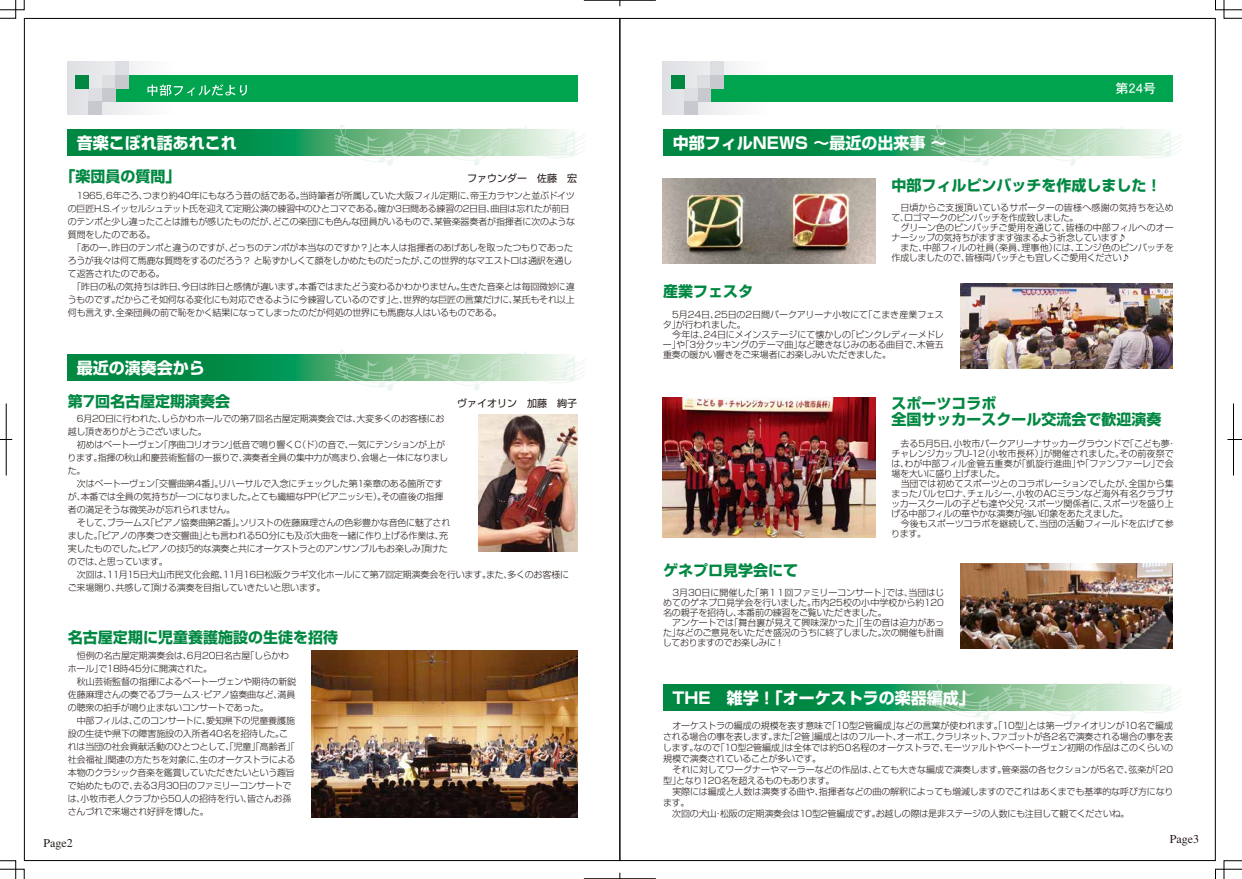
<style>
.page{position:relative;width:1242px;height:879px;background:#fff}
.page>*{position:absolute;margin:0;border:0;box-sizing:border-box;transform-origin:0 0}
.t1{font:700 16px "Shin Go";color:#fff}
.t2{font:700 15px/16px "Shin Go";color:#008842}
.t3{font:13px "DFHS Gothic G W5 90 pv RKSJ H";color:#fff}
.t4{font:300 12px "Ryumin";color:#221815}
.t5{font:10px "Shin Go";color:#221815}
.t6{font:300 9px/13px "Shin Go";letter-spacing:-.02em;color:#221815}
</style>
<div class="page">
<div style="left:67px;top:62px;width:106px;height:53px;background:linear-gradient(to right,#d5dcdc,#fff)"></div>
<div style="left:115px;top:75px;width:462px;height:26px;background:#00a44f"></div>
<div style="left:102px;top:75px;width:13px;height:13px;background:#dddee2"></div>
<div style="left:115px;top:75px;width:13px;height:13px;background:#c7c9cf"></div>
<div style="left:115px;top:62px;width:13px;height:13px;background:#dddee2"></div>
<div style="left:102px;top:88px;width:13px;height:13px;background:#c7c9cf"></div>
<div style="left:89px;top:88px;width:13px;height:13px;background:#dddee2"></div>
<div style="left:76px;top:75px;width:13px;height:13px;background:#008842"></div>
<div style="left:89px;top:101px;width:13px;height:14px;background:#c7c9cf"></div>
<div style="left:662px;top:62px;width:106px;height:53px;background:linear-gradient(to right,#d4dbdb,#fff)"></div>
<div style="left:710px;top:75px;width:463px;height:26px;background:#00a44f"></div>
<div style="left:697px;top:75px;width:13px;height:13px;background:#dddee2"></div>
<div style="left:710px;top:75px;width:14px;height:13px;background:#c7c9cf"></div>
<div style="left:710px;top:62px;width:14px;height:13px;background:#dddee2"></div>
<div style="left:697px;top:88px;width:13px;height:13px;background:#c7c9cf"></div>
<div style="left:684px;top:88px;width:13px;height:13px;background:#dddee2"></div>
<div style="left:671px;top:75px;width:13px;height:13px;background:#008842"></div>
<div style="left:684px;top:101px;width:13px;height:14px;background:#c7c9cf"></div>
<svg style="left:147px;top:84px;width:100px;height:12px"></svg>
<svg style="left:663px;top:130px;width:268px;height:25px;background:#068e4a"></svg>
<svg style="left:931px;top:125px;width:250px;height:41px"></svg>
<svg style="left:67px;top:130px;width:268px;height:25px;background:#068e4a"></svg>
<svg style="left:335px;top:125px;width:250px;height:41px"></svg>
<svg style="left:67px;top:355px;width:268px;height:25px;background:#068e4a"></svg>
<svg style="left:335px;top:350px;width:250px;height:41px"></svg>
<svg style="left:663px;top:684px;width:268px;height:26px;background:#068e4a"></svg>
<svg style="left:931px;top:680px;width:250px;height:40px"></svg>
<img style="left:662px;top:178px;width:213px;height:85px">
<img style="left:478px;top:414px;width:99px;height:138px">
<img style="left:311px;top:650px;width:266px;height:167px">
<img style="left:662px;top:397px;width:213px;height:140px">
<img style="left:960px;top:284px;width:212px;height:85px">
<img style="left:960px;top:563px;width:213px;height:85px">
<svg style="left:0;top:860px;width:25px;height:19px"></svg>
<svg style="left:0;top:0;width:25px;height:19px"></svg>
<svg style="left:1215px;top:0;width:27px;height:19px"></svg>
<svg style="left:1215px;top:860px;width:27px;height:19px"></svg>
<hr style="left:6px;top:403px;width:1px;height:72px;background:#000">
<svg style="left:1227px;top:439px;width:15px;height:1px"></svg>
<hr style="left:1233px;top:403px;width:1px;height:72px;background:#000">
<hr style="left:584px;top:0;width:72px;height:1px;background:#000">
<hr style="left:584px;top:878px;width:72px;height:1px;background:#000">
<h1 class="t1" style="left:77px;top:132px;width:161px">音楽こぼれ話あれこれ</h1>
<h1 class="t1" style="left:673px;top:132px;width:275px">中部フィルNEWS ～最近の出来事 ～</h1>
<h3 class="t3" style="left:1115px;top:82px;width:42px">第24号</h3>
<h2 class="t2" style="left:60px;top:167px;width:121px">「楽団員の質問」</h2>
<p class="t5" style="left:467px;top:171px;width:111px">ファウンダー　佐藤　宏</p>
<p class="t6" style="left:68px;top:188px;width:509px">　1965，6年ごろ、つまり約40年にもなろう昔の話である。当時筆者が所属していた大阪フィル定期に、帝王カラヤンと並ぶドイツの巨匠H.S.イッセルシュテット氏を迎えて定期公演の練習中のひとコマである。確か3日間ある練習の2日目、曲目は忘れたが前日のテンポと少し違ったことは誰もが感じたものだが、どこの楽団にも色んな団員がいるもので、某管楽器奏者が指揮者に次のような質問をしたのである。<br>　「あのー、昨日のテンポと違うのですが、どっちのテンポが本当なのですか？」と本人は指揮者のあげあしを取ったつもりであったろうが我々は何て馬鹿な質問をするのだろう？ と恥ずかしくて顔をしかめたものだったが、この世界的なマエストロは通訳を通して返答されたのである。<br>　「昨日の私の気持ちは昨日、今日は昨日と感情が違います。本番ではまたどう変わるかわかりません。生きた音楽とは毎回微妙に違うものです。だからこそ如何なる変化にも対応できるように今練習しているのです」と、世界的な巨匠の言葉だけに、某氏もそれ以上何も言えず、全楽団員の前で恥をかく結果になってしまったのだが何処の世界にも馬鹿な人はいるものである。</p>
<h1 class="t1" style="left:77px;top:357px;width:129px">最近の演奏会から</h1>
<h2 class="t2" style="left:68px;top:392px;width:164px">第7回名古屋定期演奏会</h2>
<p class="t5" style="left:457px;top:396px;width:121px">ヴァイオリン　加藤　絢子</p>
<p class="t6" style="left:68px;top:412px;width:503px">　6月20日に行われた、しらかわホールでの第7回名古屋定期演奏会では、大変多くのお客様にお<br>越し頂きありがとうございました。<br>　初めはベートーヴェン「序曲コリオラン」低音で鳴り響くＣ（ド）の音で、一気にテンションが上が<br>ります。指揮の秋山和慶芸術監督の一振りで、演奏者全員の集中力が高まり、会場と一体になりまし<br>た。<br>　次はベートーヴェン「交響曲第4番」。リハーサルで入念にチェックした第1楽章のある箇所です<br>が、本番では全員の気持ちが一つになりました。とても繊細なPP（ピアニッシモ）。その直後の指揮<br>者の満足そうな微笑みが忘れられません。<br>　そして、ブラームス「ピアノ協奏曲第2番」。ソリストの佐藤麻理さんの色彩豊かな音色に魅了され<br>ました。「ピアノの序奏つき交響曲」とも言われる50分にも及ぶ大曲を一緒に作り上げる作業は、充<br>実したものでした。ピアノの技巧的な演奏と共にオーケストラとのアンサンブルもお楽しみ頂けた<br>のでは、と思っています。<br>　次回は、11月15日犬山市民文化会館、11月16日松阪クラギ文化ホールにて第7回定期演奏会を行います。また、多くのお客様にご来場賜り、共感して頂ける演奏を目指していきたいと思います。</p>
<h2 class="t2" style="left:68px;top:628px;width:271px">名古屋定期に児童養護施設の生徒を招待</h2>
<p class="t6" style="left:68px;top:648px;width:230px">　恒例の名古屋定期演奏会は、6月20日名古屋「しらかわホール」で18時45分に開演された。<br>　秋山芸術監督の指揮によるベートーヴェンや期待の新鋭佐藤麻理さんの奏でるブラームス・ピアノ協奏曲など、満員の聴衆の拍手が鳴り止まないコンサートであった。<br>　中部フィルは、このコンサートに、愛知県下の児童養護施設の生徒や県下の障害施設の入所者40名を招待した。これは当団の社会貢献活動のひとつとして、「児童」「高齢者」「社会福祉」関連の方たちを対象に、生のオーケストラによる本物のクラシック音楽を鑑賞していただきたいという趣旨で始めたもので、去る3月30日のファミリーコンサートでは、小牧市老人クラブから50人の招待を行い、皆さんお孫さんづれで来場され好評を博した。</p>
<h3 class="t4" style="left:44px;top:836px;width:31px">Page2</h3>
<h2 class="t2" style="left:891px;top:177px;width:271px">中部フィルピンバッチを作成しました！</h2>
<h2 class="t2" style="left:663px;top:282px;width:91px">産業フェスタ</h2>
<p class="t6" style="left:891px;top:202px;width:284px;line-height:10px">　日頃からご支援頂いているサポーターの皆様へ感謝の気持ちを込めて、ロゴマークのピンバッチを作成致しました。<br>　グリーン色のピンバッチご愛用を通じて、皆様の中部フィルへのオーナーシップの気持ちがますます強まるよう祈念しています♪<br>　また、中部フィルの社員（楽員、理事他）には、エンジ色のピンバッチを作成しましたので、皆様両バッチとも宜しくご愛用ください♪</p>
<p class="t6" style="left:663px;top:309px;width:282px;line-height:10px">　5月24日、25日の2日間パークアリーナ小牧にて「こまき産業フェスタ」が行われました。<br>　今年は、24日にメインステージにて懐かしの「ピンクレディーメドレー」や「3分クッキングのテーマ曲」など聴きなじみのある曲目で、木管五重奏の暖かい響きをご来場者にお楽しみいただきました。</p>
<h2 class="t2" style="left:891px;top:395px;width:271px">スポーツコラボ<br>全国サッカースクール交流会で歓迎演奏</h2>
<h2 class="t2" style="left:663px;top:562px;width:136px">ゲネプロ見学会にて</h2>
<p class="t6" style="left:891px;top:438px;width:286px;line-height:10px">　去る5月5日、小牧市パークアリーナサッカーグラウンドで「こども夢・チャレンジカップU-12（小牧市長杯）」が開催されました。その前夜祭では、わが中部フィル金管五重奏が「凱旋行進曲」や「ファンファーレ」で会場を大いに盛り上げました。<br>　当団では初めてスポーツとのコラボレーションでしたが、全国から集まったバルセロナ、チェルシー、小牧のACミランなど海外有名クラブサッカースクールの子ども達や父兄・スポーツ関係者に、スポーツを盛り上げる中部フィルの華やかな演奏が強い印象をあたえました。<br>　今後もスポーツコラボを継続して、当団の活動フィールドを広げて参ります。</p>
<p class="t6" style="left:663px;top:587px;width:283px;line-height:10px;text-indent:10px">3月30日に開催した「第１１回ファミリーコンサート」では、当団はじめてのゲネプロ見学会を行いました。市内25校の小中学校から約120名の親子を招待し、本番前の練習をご覧いただきました。<br>　アンケートでは「舞台裏が見えて興味深かった」「生の音は迫力があった」などのご意見をいただき盛況のうちに終了しました。次の開催も計画しておりますのでお楽しみに！</p>
<h1 class="t1" style="left:672px;top:687px;width:304px">THE　雑学！「オーケストラの楽器編成」</h1>
<p class="t6" style="left:663px;top:720px;width:512px;line-height:11px">　オーケストラの編成の規模を表す意味で「10型2管編成」などの言葉が使われます。「10型」とは第一ヴァイオリンが10名で編成される場合の事を表します。また「2管」編成とはのフルート、オーボエ、クラリネット、ファゴットが各2名で演奏される場合の事を表します。なので「10型2管編成」は全体では約50名程のオーケストラで、モーツァルトやベートーヴェン初期の作品はこのくらいの規模で演奏されていることが多いです。<br>　それに対してワーグナーやマーラーなどの作品は、とても大きな編成で演奏します。管楽器の各セクションが5名で、弦楽が「20型」となり120名を超えるものもあります。<br>　実際には編成と人数は演奏する曲や、指揮者などの曲の解釈によっても増減しますのでこれはあくまでも基準的な呼び方になります。<br>　次回の犬山・松阪の定期演奏会は10型2管編成です。お越しの際は是非ステージの人数にも注目して観てくださいね。</p>
<h3 class="t4" style="left:1169px;top:832px;width:31px">Page3</h3>
</div>
